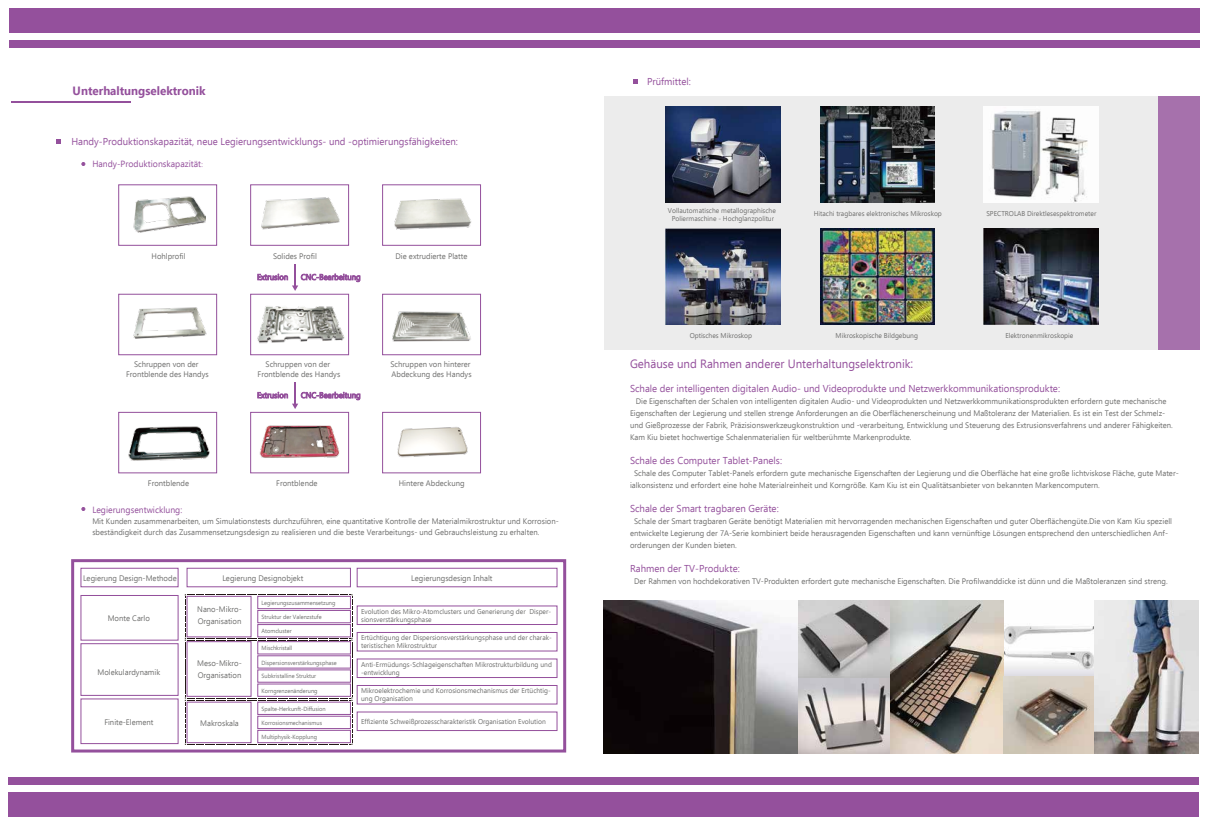
<style>
.page{position:relative;width:1208px;height:825px;background:#fff}
.page>*{position:absolute;margin:0;border:0;box-sizing:border-box;transform-origin:0 0}
.t1{font:12px "Ebrima";color:#94509c;scale:.96 1}
.t2{font:700 12px "Ebrima";color:#94509c;scale:.96 1}
.t3{font:10px "Ebrima";color:#94509c;scale:.96 1}
.t4{font:9px "Ebrima";color:#94509c;scale:.96 1}
.t5{font:8px/12px "Ebrima";color:#70706f;scale:.96 1}
.t6{font:7px/8px "Ebrima";color:#70706f;scale:.96 1}
.t7{font:6px "Ebrima";color:#70706f;scale:.94 1}
.s1{font-family:"Adobe Song Std";font-weight:300}
.s2{font-family:"Hiragino Sans GB W3"}
</style>
<div class="page">
<hr style="left:12px;top:101px;width:119px;height:2px;background:#94509c">
<div style="left:9px;top:9px;width:1190px;height:24px;background:#94509c"></div>
<div style="left:9px;top:40px;width:1190px;height:8px;background:#94509c"></div>
<div style="left:9px;top:792px;width:1190px;height:24px;background:#94509c"></div>
<div style="left:9px;top:777px;width:1190px;height:8px;background:#94509c"></div>
<div style="left:71px;top:559px;width:495px;height:193px;border:3px solid #94509c"></div>
<div style="left:80px;top:568px;width:99px;height:19px;border:1px solid #94509c"></div>
<div style="left:80px;top:595px;width:99px;height:46px;border:1px solid #94509c"></div>
<div style="left:80px;top:698px;width:99px;height:46px;border:1px solid #94509c"></div>
<div style="left:80px;top:643px;width:99px;height:53px;border:1px solid #94509c"></div>
<div style="left:186px;top:568px;width:165px;height:19px;border:1px solid #94509c"></div>
<div style="left:357px;top:568px;width:200px;height:19px;border:1px solid #94509c"></div>
<div style="left:357px;top:605px;width:200px;height:20px;border:1px solid #94509c"></div>
<div style="left:357px;top:632px;width:200px;height:19px;border:1px solid #94509c"></div>
<div style="left:357px;top:658px;width:200px;height:20px;border:1px solid #94509c"></div>
<div style="left:357px;top:685px;width:200px;height:19px;border:1px solid #94509c"></div>
<div style="left:357px;top:711px;width:200px;height:20px;border:1px solid #94509c"></div>
<div style="left:604px;top:96px;width:595px;height:254px;background:#ececec"></div>
<img style="left:666px;top:107px;width:114px;height:95px">
<img style="left:820px;top:107px;width:115px;height:95px">
<img style="left:983px;top:107px;width:115px;height:95px">
<img style="left:666px;top:229px;width:114px;height:96px">
<img style="left:983px;top:229px;width:115px;height:96px">
<div style="left:1158px;top:96px;width:41px;height:254px;background:#a671ac"></div>
<svg style="left:56px;top:139px;width:5px;height:5px"></svg>
<svg style="left:633px;top:79px;width:5px;height:5px"></svg>
<svg style="left:82px;top:162px;width:3px;height:4px"></svg>
<svg style="left:82px;top:507px;width:3px;height:4px"></svg>
<img style="left:125px;top:426px;width:88px;height:48px">
<div style="left:118px;top:412px;width:99px;height:61px;border:1px solid #94509c"></div>
<img style="left:257px;top:411px;width:85px;height:47px">
<div style="left:250px;top:412px;width:99px;height:61px;border:1px solid #94509c"></div>
<img style="left:387px;top:427px;width:88px;height:47px">
<div style="left:382px;top:412px;width:99px;height:61px;border:1px solid #94509c"></div>
<hr style="left:294px;top:264px;width:2px;height:24px;background:#94509c">
<svg style="left:257px;top:274px;width:103px;height:17px"></svg>
<hr style="left:294px;top:382px;width:2px;height:24px;background:#94509c">
<svg style="left:257px;top:392px;width:103px;height:17px"></svg>
<img style="left:261px;top:197px;width:79px;height:33px">
<div style="left:250px;top:184px;width:99px;height:62px;border:1px solid #94509c"></div>
<img style="left:394px;top:198px;width:78px;height:32px">
<div style="left:382px;top:184px;width:99px;height:62px;border:1px solid #94509c"></div>
<img style="left:255px;top:306px;width:91px;height:50px">
<div style="left:250px;top:294px;width:99px;height:61px;border:1px solid #94509c"></div>
<img style="left:385px;top:311px;width:87px;height:45px">
<div style="left:382px;top:294px;width:99px;height:61px;border:1px solid #94509c"></div>
<div style="left:118px;top:184px;width:99px;height:62px;border:1px solid #94509c"></div>
<img style="left:128px;top:196px;width:77px;height:50px">
<img style="left:820px;top:229px;width:115px;height:96px">
<img style="left:604px;top:600px;width:194px;height:154px">
<img style="left:798px;top:600px;width:92px;height:154px">
<img style="left:1003px;top:600px;width:91px;height:77px">
<img style="left:890px;top:600px;width:113px;height:154px">
<img style="left:1003px;top:677px;width:91px;height:77px">
<img style="left:1094px;top:600px;width:104px;height:154px">
<div style="left:118px;top:294px;width:99px;height:61px;border:1px solid #94509c"></div>
<img style="left:130px;top:307px;width:77px;height:49px">
<svg style="left:185px;top:594px;width:168px;height:151px"></svg>
<h1 class="t2" style="left:73px;top:82px;width:140px">Unterhaltungselektronik</h1>
<p class="t3" style="left:71px;top:135px;width:404px">Handy-Produktionskapazität, neue Legierungsentwicklungs- und -optimierungsfähigkeiten:</p>
<p class="t4" style="left:92px;top:157px;width:117px">Handy-Produktionskapazität<span class="s1">:</span></p>
<p class="t5" style="left:152px;top:250px;width:37px">Hohlprofil</p>
<p class="t5" style="left:273px;top:250px;width:47px">Solides Profil</p>
<p class="t5" style="left:395px;top:250px;width:76px">Die extrudierte Platte</p>
<p class="t5" style="left:126px;top:359px;width:88px;line-height:10px;text-align:center">Schruppen von der<br>Frontblende des Handys</p>
<p class="t5" style="left:258px;top:359px;width:88px;line-height:10px;text-align:center">Schruppen von der<br>Frontblende des Handys</p>
<p class="t5" style="left:390px;top:359px;width:86px;line-height:10px">Schruppen von hinterer<br>Abdeckung des Handys</p>
<p class="t5" style="left:148px;top:477px;width:45px">Frontblende</p>
<p class="t5" style="left:276px;top:477px;width:45px">Frontblende</p>
<p class="t5" style="left:399px;top:477px;width:70px">Hintere Abdeckung</p>
<p class="t4" style="left:92px;top:503px;width:95px">Legierungsentwicklung:</p>
<p class="t5" style="left:92px;top:515px;width:487px;line-height:11px">Mit Kunden zusammenarbeiten, um Simulationstests durchzuführen, eine quantitative Kontrolle der Materialmikrostruktur und Korrosion&shy;sbeständigkeit durch das Zusammensetzungsdesign zu realisieren und die beste Verarbeitungs- und Gebrauchsleistung zu erhalten.</p>
<p class="t5" style="left:222px;top:572px;width:86px">Legierung Designobjekt</p>
<p class="t5" style="left:411px;top:572px;width:86px">Legierungsdesign Inhalt</p>
<p class="t5" style="left:83px;top:572px;width:99px">Legierung Design-Methode</p>
<p class="t5" style="left:108px;top:612px;width:46px">Monte Carlo</p>
<p class="t6" style="left:361px;top:607px;width:199px">Evolution des Mikro-Atomclusters und Generierung der Disper&shy;sionsverstärkungsphase</p>
<p class="t6" style="left:361px;top:633px;width:200px">Ertüchtigung der Dispersionsverstärkungsphase und der charak&shy;teristischen Mikrostruktur</p>
<p class="t6" style="left:361px;top:660px;width:200px">Anti-Ermüdungs-Schlageigenschaften Mikrostrukturbildung und -entwicklung</p>
<p class="t6" style="left:361px;top:686px;width:199px">Mikroelektrochemie und Korrosionsmechanismus der Ertüchtig&shy;ung Organisation</p>
<p class="t6" style="left:361px;top:717px;width:194px">Effiziente Schweißprozesscharakteristik Organisation Evolution</p>
<p class="t7" style="left:261px;top:598px;width:80px">Legierungszusammensetzung</p>
<p class="t7" style="left:261px;top:612px;width:65px">Struktur der Valenzstufe</p>
<p class="t7" style="left:261px;top:626px;width:34px">Atomcluster</p>
<p class="t7" style="left:261px;top:658px;width:81px">Dispersionsverstärkungsphase</p>
<p class="t7" style="left:261px;top:671px;width:60px">Subkristalline Struktur</p>
<p class="t7" style="left:261px;top:686px;width:61px">Korngrenzenänderung</p>
<p class="t7" style="left:261px;top:704px;width:70px">Spalte-Herkunft-Diffusion</p>
<p class="t7" style="left:261px;top:718px;width:66px">Korrosionsmechanismus</p>
<p class="t7" style="left:261px;top:732px;width:60px">Multiphysik-Kopplung</p>
<p class="t5" style="left:197px;top:603px;width:48px">Nano-Mikro-<br>Organisation</p>
<p class="t5" style="left:197px;top:657px;width:48px">Meso-Mikro-<br>Organisation</p>
<p class="t5" style="left:200px;top:716px;width:42px">Makroskala</p>
<p class="t7" style="left:261px;top:644px;width:34px">Mischkristall</p>
<p class="t5" style="left:97px;top:666px;width:67px">Molekulardynamik</p>
<p class="t5" style="left:104px;top:716px;width:53px">Finite-Element</p>
<p class="t3" style="left:647px;top:75px;width:47px">Prüfmittel:</p>
<p class="t6" style="left:668px;top:207px;width:114px;text-align:center">Vollautomatische metallographische<br>Poliermaschine - Hochglanzpolitur</p>
<p class="t6" style="left:814px;top:210px;width:135px">Hitachi tragbares elektronisches Mikroskop</p>
<p class="t6" style="left:986px;top:210px;width:116px">SPECTROLAB Direktlesespektrometer</p>
<p class="t6" style="left:689px;top:332px;width:67px">Optisches Mikroskop</p>
<p class="t6" style="left:835px;top:332px;width:87px">Mikroskopische Bildgebung</p>
<p class="t6" style="left:1005px;top:332px;width:72px">Elektronenmikroskopie</p>
<h1 class="t1" style="left:630px;top:355px;width:297px">Gehäuse und Rahmen anderer Unterhaltungselektronik<span class="s2">:</span></h1>
<p class="t3" style="left:630px;top:381px;width:449px">Schale der intelligenten digitalen Audio- und Videoprodukte und Netzwerkkommunikationsprodukte:</p>
<p class="t5" style="left:630px;top:395px;width:567px;text-indent:6px">Die Eigenschaften der Schalen von intelligenten digitalen Audio- und Videoprodukten und Netzwerkkommunikationsprodukten erfordern gute mechanische Eigenschaften der Legierung und stellen strenge Anforderungen an die Oberflächenerscheinung und Maßtoleranz der Materialien. Es ist ein Test der Schmelz&shy;und Gießprozesse der Fabrik, Präzisionswerkzeugkonstruktion und -verarbeitung, Entwicklung und Steuerung des Extrusionsverfahrens und anderer Fähigkeiten.<br>Kam Kiu bietet hochwertige Schalenmaterialien für weltberühmte Markenprodukte.</p>
<p class="t3" style="left:630px;top:453px;width:160px">Schale des Computer Tablet-Panels:</p>
<p class="t5" style="left:630px;top:467px;width:573px;text-indent:4px">Schale des Computer Tablet-Panels erfordern gute mechanische Eigenschaften der Legierung und die Oberfläche hat eine große lichtviskose Fläche, gute Mater&shy;ialkonsistenz und erfordert eine hohe Materialreinheit und Korngröße. Kam Kiu ist ein Qualitätsanbieter von bekannten Markencomputern.</p>
<p class="t3" style="left:630px;top:501px;width:156px">Schale der Smart tragbaren Geräte:</p>
<p class="t5" style="left:630px;top:515px;width:566px;text-indent:4px">Schale der Smart tragbaren Geräte benötigt Materialien mit hervorragenden mechanischen Eigenschaften und guter Oberflächengüte.Die von Kam Kiu speziell entwickelte Legierung der 7A-Serie kombiniert beide herausragenden Eigenschaften und kann vernünftige Lösungen entsprechend den unterschiedlichen Anf&shy;orderungen der Kunden bieten.</p>
<p class="t3" style="left:630px;top:561px;width:116px">Rahmen der TV-Produkte:</p>
<p class="t5" style="left:634px;top:575px;width:557px">Der Rahmen von hochdekorativen TV-Produkten erfordert gute mechanische Eigenschaften. Die Profilwanddicke ist dünn und die Maßtoleranzen sind streng.</p>
</div>
